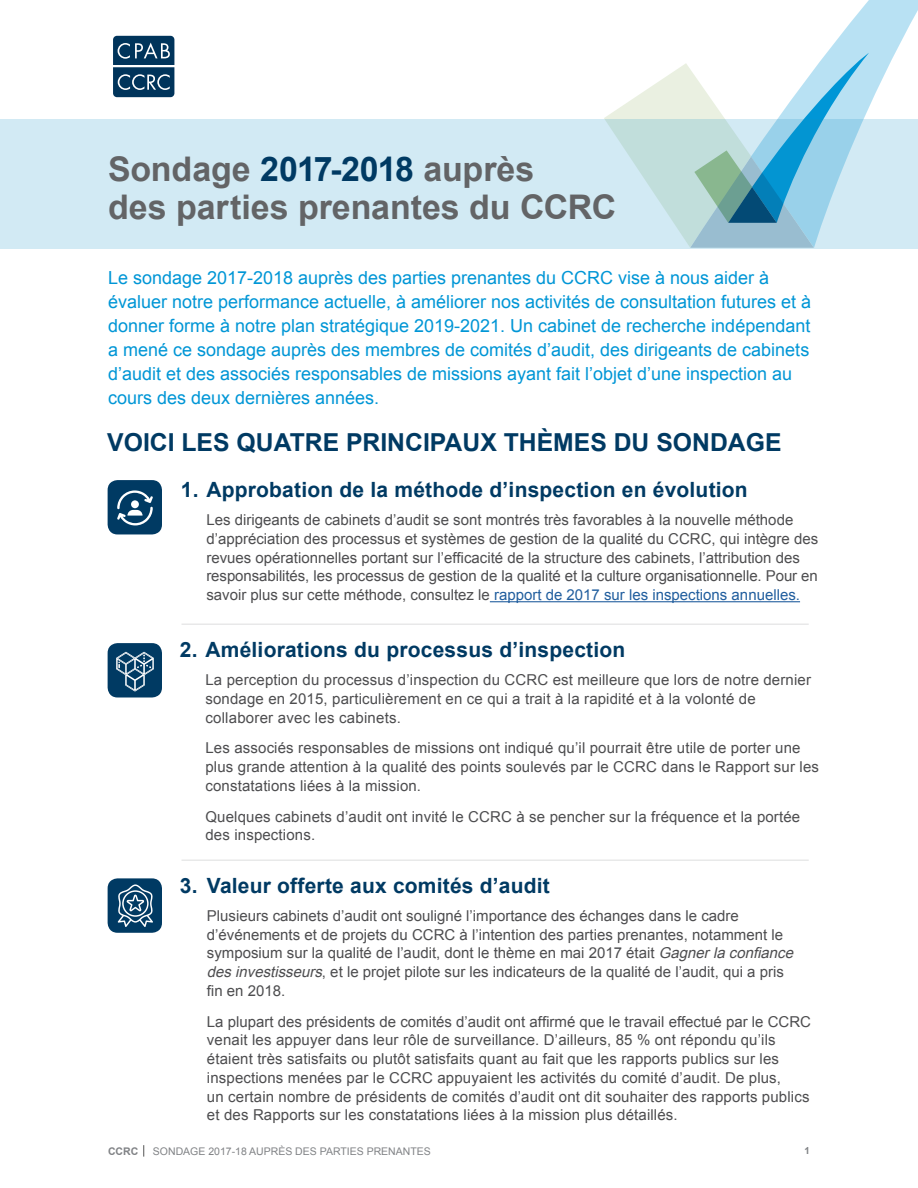
<style>
.page{position:relative;width:918px;height:1188px;background:#fff}
.page>*{position:absolute;margin:0;border:0;box-sizing:border-box;transform-origin:0 0}
.t1{font:700 33.9px/38.4px "Arial";letter-spacing:-.005em;color:#636466}
.t2{font:700 24.75px "Arial";color:#003a63}
.t3{font:700 21px "Arial";letter-spacing:.01em;color:#003a63}
.t4{font:18px/24px "Arial";color:#0096d6}
.t5{font:15px/18.8px "Arial";letter-spacing:.01em;color:#4d4d4f}
.t6{font:10.5px "Arial";color:#808285}
.t7{font:700 10.5px "Arial";color:#808285}
.t8{font:700 9.75px "Arial";color:#808285}
.s1{color:#003a63}
.s2{color:#215e9e}
.s3{font-style:italic}
</style>
<div class="page">
<svg style="left:113px;top:36px;width:61px;height:61px;background:#255172"></svg>
<hr style="left:113px;top:66px;width:61px;height:1px;background:#fff">
<svg style="left:143px;top:1145px;width:1px;height:12px"></svg>
<hr style="left:490px;top:601px;width:310px;height:1px;background:#215e9e">
<div style="left:108px;top:480px;width:54px;height:54px;background:#003a63;border-radius:10px"></div>
<div style="left:108px;top:643px;width:54px;height:54px;background:#003a63;border-radius:10px"></div>
<div style="left:108px;top:878px;width:54px;height:55px;background:#003a63;border-radius:10px"></div>
<hr style="left:182px;top:623px;width:627px;height:2px;background:#999b9e">
<hr style="left:182px;top:859px;width:627px;height:2px;background:#999b9e">
<svg style="left:117px;top:490px;width:36px;height:35px"></svg>
<div style="left:131px;top:500px;width:8px;height:8px;background:#fff;border-radius:50%"></div>
<svg style="left:116px;top:652px;width:38px;height:39px"></svg>
<svg style="left:118px;top:884px;width:35px;height:43px"></svg>
<svg style="left:604px;top:0;width:314px;height:119px"></svg>
<svg style="left:0;top:119px;width:918px;height:129px;background:#c4e2ed"></svg>
<h1 class="t1" style="left:108px;top:151px;width:510px">Sondage <span class="s1">2017-2018</span> auprès<br>des parties prenantes du CCRC</h1>
<p class="t4" style="left:108px;top:266px;width:705px">Le sondage 2017-2018 auprès des parties prenantes du CCRC vise à nous aider à évaluer notre performance actuelle, à améliorer nos activités de consultation futures et à donner forme à notre plan stratégique 2019-2021. Un cabinet de recherche indépendant a mené ce sondage auprès des membres de comités d’audit, des dirigeants de cabinets d’audit et des associés responsables de missions ayant fait l’objet d’une inspection au cours des deux dernières années.</p>
<h2 class="t2" style="left:107px;top:426px;width:676px">VOICI LES QUATRE PRINCIPAUX THÈMES DU SONDAGE</h2>
<h3 class="t3" style="left:181px;top:476px;width:568px">1. Approbation de la méthode d’inspection en évolution</h3>
<p class="t5" style="left:206px;top:511px;width:613px">Les dirigeants de cabinets d’audit se sont montrés très favorables à la nouvelle méthode d’appréciation des processus et systèmes de gestion de la qualité du CCRC, qui intègre des revues opérationnelles portant sur l’efficacité de la structure des cabinets, l’attribution des responsabilités, les processus de gestion de la qualité et la culture organisationnelle. Pour en savoir plus sur cette méthode, consultez le <span class="s2">rapport de 2017 sur les inspections annuelles.</span></p>
<h3 class="t3" style="left:180px;top:636px;width:447px">2. Améliorations du processus d’inspection</h3>
<p class="t5" style="left:205px;top:671px;width:607px">La perception du processus d’inspection du CCRC est meilleure que lors de notre dernier sondage en 2015, particulièrement en ce qui a trait à la rapidité et à la volonté de collaborer avec les cabinets.</p>
<p class="t5" style="left:205px;top:739px;width:615px">Les associés responsables de missions ont indiqué qu’il pourrait être utile de porter une plus grande attention à la qualité des points soulevés par le CCRC dans le Rapport sur les constatations liées à la mission.</p>
<p class="t5" style="left:205px;top:807px;width:596px">Quelques cabinets d’audit ont invité le CCRC à se pencher sur la fréquence et la portée des inspections.</p>
<h3 class="t3" style="left:180px;top:872px;width:372px">3. Valeur offerte aux comités d’audit</h3>
<p class="t5" style="left:207px;top:906px;width:592px">Plusieurs cabinets d’audit ont souligné l’importance des échanges dans le cadre d’événements et de projets du CCRC à l’intention des parties prenantes, notamment le symposium sur la qualité de l’audit, dont le thème en mai 2017 était <span class="s3">Gagnerlaconfiance desinvestisseurs</span>, et le projet pilote sur les indicateurs de la qualité de l’audit, qui a pris fin en 2018.</p>
<p class="t5" style="left:207px;top:1012px;width:606px">La plupart des présidents de comités d’audit ont affirmé que le travail effectué par le CCRC venait les appuyer dans leur rôle de surveillance. D’ailleurs, 85 % ont répondu qu’ils étaient très satisfaits ou plutôt satisfaits quant au fait que les rapports publics sur les inspections menées par le CCRC appuyaient les activités du comité d’audit. De plus,<br>un certain nombre de présidents de comités d’audit ont dit souhaiter des rapports publics et des Rapports sur les constatations liées à la mission plus détaillés.</p>
<p class="t7" style="left:108px;top:1144px;width:32px">CCRC</p>
<p class="t6" style="left:153px;top:1144px;width:279px">SONDAGE 2017-18 AUPRÈS DES PARTIES PRENANTES</p>
<p class="t8" style="left:805px;top:1144px;width:7px">1</p>
</div>
